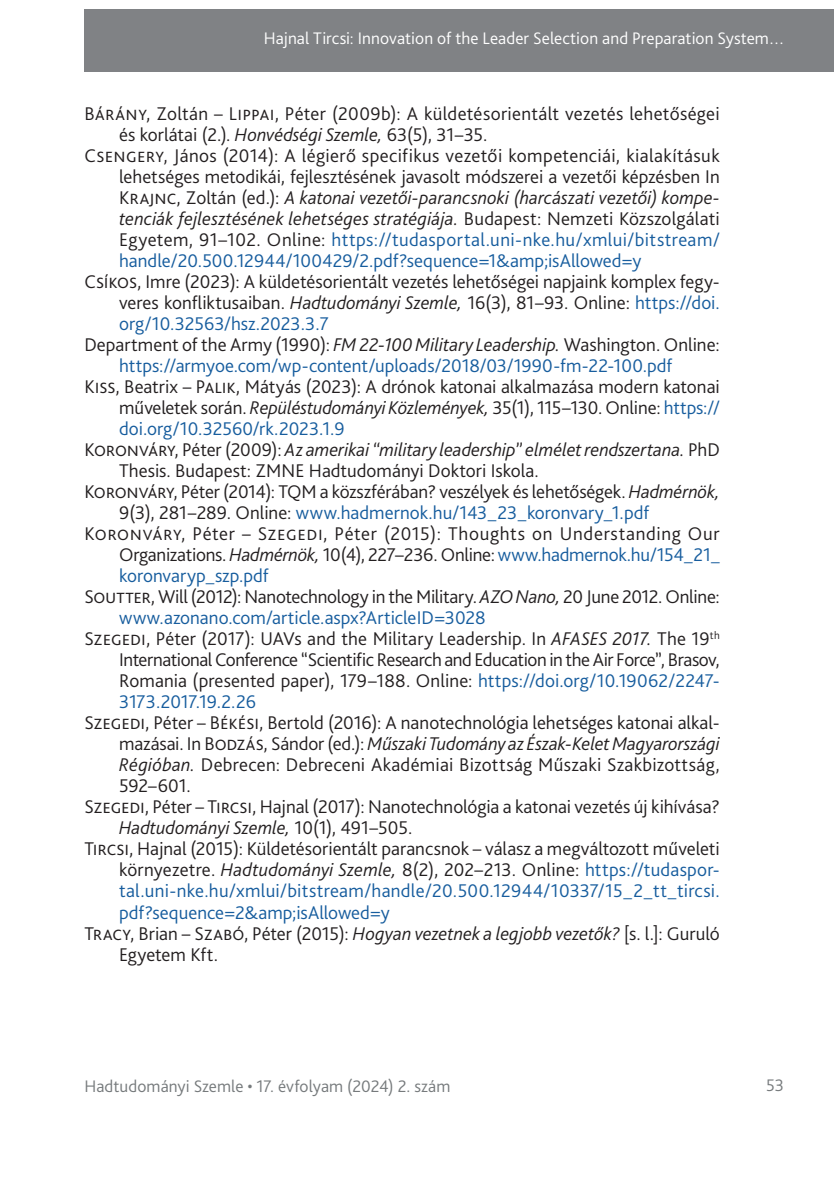
<style>
.page{position:relative;width:834px;height:1181px;background:#fff}
.page>*{position:absolute;margin:0;border:0;box-sizing:border-box;transform-origin:0 0}
._6__Bibliography{font:300 19.25px/21px "Bliss Pro";color:#231f20;text-align:justify}
._6__Bibliography-2{font:300 19.25px/21px "Bliss Pro";letter-spacing:.005em;color:#175d9e}
._6__Bibliography-3{font:300 19.25px/21px "Bliss Pro";letter-spacing:.02em;color:#231f20}
.t1{font:300 17.5px "Bliss Pro";letter-spacing:.005em;color:#fff}
.t2{font:300 17.5px "Bliss Pro";letter-spacing:.005em;color:#767a7c}
.s1{font-style:italic}
.s2{color:#175d9e}
.s3{color:#231f20}
.s4{font-style:italic;color:#231f20}
</style>
<div class="page">
<div style="left:84px;top:9px;width:749px;height:63px;background:#808285"></div>
<p class="t1" style="left:264px;top:27px;width:522px">Hajnal Tircsi: Innovation of the Leader Selection and Preparation System…</p>
<p class="_6__Bibliography-3" style="left:119px;top:103px;width:602px;text-indent:-35px">Bárány, Zoltán – Lippai, Péter (2009b): A küldetésorientált vezetés lehetőségei és korlátai (2.). <span class="s1">Honvédségi Szemle,</span> 63(5), 31–35.</p>
<p class="_6__Bibliography" style="left:119px;top:145px;width:602px;text-indent:-35px">Csengery, János (2014): A légierő specifikus vezetői kompetenciái, kialakításuk lehetséges metodikái, fejlesztésének javasolt módszerei a vezetői képzésben In Krajnc, Zoltán (ed.): <span class="s1">A katonai vezetői-parancsnoki (harcászati vezetői) kompe&shy;tenciák fejlesztésének lehetséges stratégiája.</span> Budapest: Nemzeti Közszolgálati Egyetem, 91–102. Online: <span class="s2">https://tudasportal.uni-nke.hu/xmlui/bitstream/ handle/20.500.12944/100429/2.pdf?sequence=1&amp;amp;isAllowed=y</span></p>
<p class="_6__Bibliography" style="left:119px;top:271px;width:602px;text-indent:-35px">Csíkos, Imre (2023): A küldetésorientált vezetés lehetőségei napjaink komplex fegy&shy;veres konfliktusaiban. <span class="s1">Hadtudományi Szemle,</span> 16(3), 81–93. Online: <span class="s2">https://doi. org/10.32563/hsz.2023.3.7</span></p>
<p class="_6__Bibliography-2" style="left:119px;top:334px;width:602px;text-indent:-35px"><span class="s3">Department of the Army (1990):</span> <span class="s4">FM 22-100Military Leadership.</span> <span class="s3">Washington. Online: </span>https://armyoe.com/wp-content/uploads/2018/03/1990-fm-22-100.pdf</p>
<p class="_6__Bibliography" style="left:119px;top:376px;width:602px;text-indent:-35px">Kiss, Beatrix – Palik, Mátyás (2023): A drónok katonai alkalmazása modern katonai műveletek során. <span class="s1">Repüléstudományi Közlemények,</span> 35(1), 115–130. Online: <span class="s2">https:// doi.org/10.32560/rk.2023.1.9</span></p>
<p class="_6__Bibliography" style="left:119px;top:439px;width:602px;text-indent:-35px">Koronváry, Péter (2009): <span class="s1">Az amerikai “military leadership” elmélet rendszertana.</span> PhD<br>Thesis. Budapest: ZMNE Hadtudományi Doktori Iskola.</p>
<p class="_6__Bibliography" style="left:119px;top:481px;width:602px;text-indent:-35px">Koronváry, Péter (2014): TQM a közszférában? veszélyek és lehetőségek. <span class="s1">Hadmérnök,<br></span>9(3), 281–289. Online: <span class="s2">www.hadmernok.hu/143_23_koronvary_1.pdf</span></p>
<p class="_6__Bibliography" style="left:119px;top:523px;width:602px;text-indent:-35px">Koronváry, Péter – Szegedi, Péter (2015): Thoughts on Understanding Our Organizations. <span class="s1">Hadmérnök,</span> 10(4), 227–236. Online: <span class="s2">www.hadmernok.hu/154_21_ koronvaryp_szp.pdf</span></p>
<p class="_6__Bibliography" style="left:119px;top:586px;width:602px;text-indent:-35px">Soutter, Will (2012): Nanotechnology in the Military. <span class="s1">AZO Nano,</span> 20 June 2012. Online: <span class="s2">www.azonano.com/article.aspx?ArticleID=3028</span></p>
<p class="_6__Bibliography" style="left:119px;top:628px;width:602px;text-indent:-35px">Szegedi, Péter (2017): UAVs and the Military Leadership. In <span class="s1">AFASES 2017.</span> The 19<sup>th </sup>International Conference “Scientific Research and Education in the Air Force”, Brasov, Romania (presented paper), 179–188. Online: <span class="s2">https://doi.org/10.19062/2247- 3173.2017.19.2.26</span></p>
<p class="_6__Bibliography" style="left:119px;top:712px;width:602px;text-indent:-35px">Szegedi, Péter – Békési, Bertold (2016): A nanotechnológia lehetséges katonai alkal&shy;mazásai. In Bodzás, Sándor (ed.): <span class="s1">Műszaki Tudomány az Észak-Kelet Magyarországi Régióban.</span> Debrecen: Debreceni Akadémiai Bizottság Műszaki Szakbizottság, 592–601.</p>
<p class="_6__Bibliography" style="left:119px;top:796px;width:602px;text-indent:-35px">Szegedi, Péter – Tircsi, Hajnal (2017): Nanotechnológia a katonai vezetés új kihívása?<br><span class="s1">Hadtudományi Szemle,</span> 10(1), 491–505.</p>
<p class="_6__Bibliography-2" style="left:119px;top:838px;width:602px;text-align:justify;text-indent:-35px"><span class="s3">Tircsi, Hajnal (2015): Küldetésorientált parancsnok – válasz a megváltozott műveleti környezetre.</span> <span class="s4">Hadtudományi Szemle,</span> <span class="s3">8(2), 202–213. Online:</span> https://tudaspor&shy;tal.uni-nke.hu/xmlui/bitstream/handle/20.500.12944/10337/15_2_tt_tircsi. pdf?sequence=2&amp;amp;isAllowed=y</p>
<p class="_6__Bibliography" style="left:119px;top:922px;width:602px;text-indent:-35px">Tracy, Brian – Szabó, Péter (2015): <span class="s1">Hogyan vezetnek a legjobb vezetők?</span> [s. l.]: Guruló<br>Egyetem Kft.</p>
<p class="t2" style="left:84px;top:1075px;width:367px">Hadtudományi Szemle • 17. évfolyam (2024) 2. szám</p>
<p class="t2" style="left:766px;top:1074px;width:20px">53</p>
</div>
